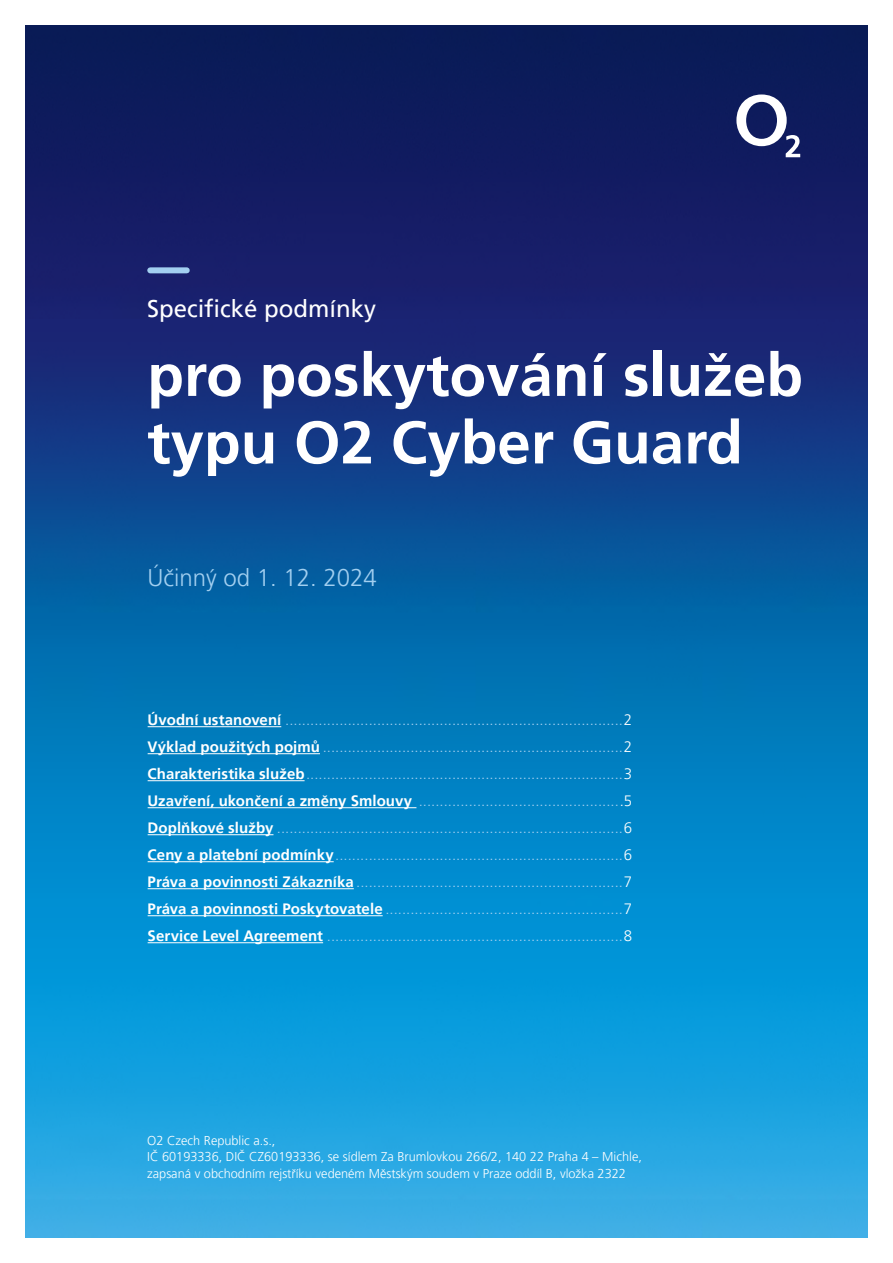
<style>
.page{position:relative;width:893px;height:1263px;background:#fff}
.page>*{position:absolute;margin:0;border:0;box-sizing:border-box;transform-origin:0 0}
.t1{font:700 60px/67.5px "Frutiger LT Pro";color:#fff}
.t2{font:24px "Frutiger LT Pro";color:#fff}
.t3{font:300 24px "Frutiger LT Pro";color:#a2cff0}
.t4{font:300 15px/27px "Frutiger LT Pro";color:#a2cff0;text-align:justify}
.t5{font:300 12.75px/16.5px "Frutiger LT Pro";color:#fff}
.s1{font-weight:700;color:#fff}
.s2{color:#fff}
</style>
<div class="page">
<img style="left:26px;top:26px;width:841px;height:1211px">
<hr style="left:148px;top:726px;width:133px;height:1px;background:#fff">
<hr style="left:148px;top:753px;width:172px;height:1px;background:#fff">
<hr style="left:148px;top:780px;width:157px;height:1px;background:#fff">
<hr style="left:148px;top:807px;width:268px;height:1px;background:#fff">
<hr style="left:148px;top:834px;width:125px;height:1px;background:#fff">
<hr style="left:148px;top:861px;width:186px;height:1px;background:#fff">
<hr style="left:148px;top:888px;width:206px;height:1px;background:#fff">
<hr style="left:148px;top:915px;width:235px;height:1px;background:#fff">
<hr style="left:148px;top:942px;width:175px;height:1px;background:#fff">
<svg style="left:736px;top:94px;width:64px;height:63px"></svg>
<div style="left:150px;top:267px;width:37px;height:6px;background:#a2cff0"></div>
<h2 class="t2" style="left:147px;top:294px;width:230px">Specifické podmínky</h2>
<h1 class="t1" style="left:147px;top:341px;width:657px">pro poskytování služeb typu O2 Cyber Guard</h1>
<h2 class="t3" style="left:147px;top:564px;width:231px">Účinný od 1. 12. 2024</h2>
<p class="t4" style="left:148px;top:707px;width:486px"><span class="s1">Úvodní ustanovení</span> .................................................................................<span class="s2">2<br></span><span class="s1">Výklad použitých pojmů</span> ........................................................................<span class="s2">2<br></span><span class="s1">Charakteristika služeb</span>............................................................................<span class="s2">3<br></span><span class="s1">Uzavření, ukončení a změny Smlouvy</span> ................................................<span class="s2">.5<br></span><span class="s1">Doplňkové služby</span> ...................................................................................<span class="s2">6<br></span><span class="s1">Ceny a platební podmínky</span>.....................................................................<span class="s2">6<br></span><span class="s1">Práva a povinnosti Zákazníka</span> ................................................................<span class="s2">7<br></span><span class="s1">Práva a povinnosti Poskytovatele</span> .........................................................<span class="s2">7<br></span><span class="s1">Service Level Agreement</span> .......................................................................<span class="s2">8</span></p>
<p class="t5" style="left:147px;top:1132px;width:496px">O2 Czech Republic a.s.,<br>IČ 60193336, DIČ CZ60193336, se sídlem Za Brumlovkou 266/2, 140 22 Praha 4 – Michle, zapsaná v obchodním rejstříku vedeném Městským soudem v Praze oddíl B, vložka 2322</p>
</div>
